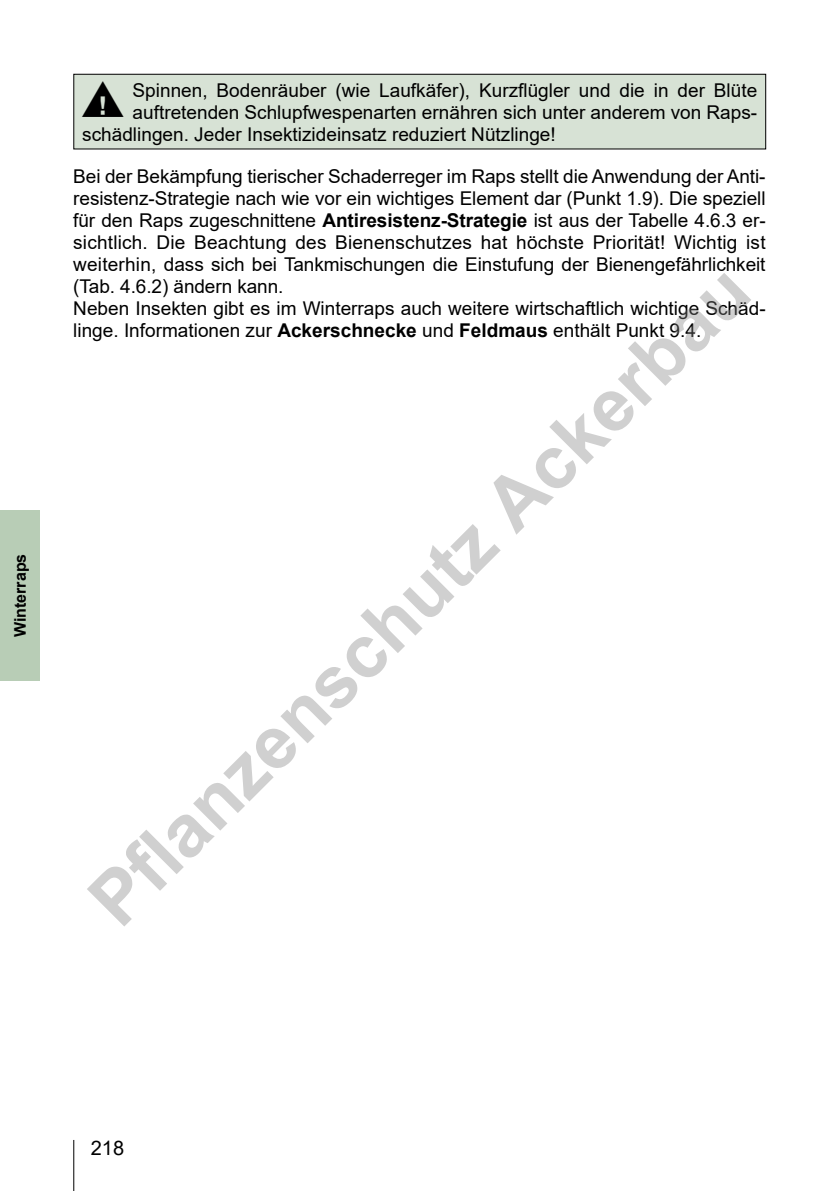
<style>
.page{position:relative;width:840px;height:1191px;background:#fff}
.page>*{position:absolute;margin:0;border:0;box-sizing:border-box;transform-origin:0 0}
.t1{font:700 74px "Arial";color:rgb(128 128 128/.37)}
.t2{font:20px "Arial";color:#000}
.t3{font:19px/22px "Arial";color:#000}
.t4{font:700 16px "Arial";color:#000}
.s1{font-weight:700}
</style>
<div class="page">
<hr style="left:73px;top:1140px;width:1px;height:51px;background:#000">
<div style="left:0;top:510px;width:40px;height:170px;background:#b8cdb6"></div>
<div style="left:74px;top:74px;width:691px;height:75px;background:#d7e2d5"></div>
<div style="left:73px;top:74px;width:692px;height:75px;border:1px solid #000"></div>
<p class="t4" style="left:9px;top:637px;width:85px;rotate:-90deg">Winterraps</p>
<p class="t3" style="left:132px;top:79px;width:625px">Spinnen, Bodenräuber (wie Laufkäfer), Kurzflügler und die in der Blüte</p>
<p class="t3" style="left:132px;top:101px;width:625px">auftretenden Schlupfwespenarten ernähren sich unter anderem von Raps-</p>
<p class="t3" style="left:82px;top:123px;width:475px">schädlingen. Jeder Insektizideinsatz reduziert Nützlinge!</p>
<p class="t3" style="left:73px;top:165px;width:693px">Bei der Bekämpfung tierischer Schaderreger im Raps stellt die Anwendung der Anti&shy;resistenz-Strategie nach wie vor ein wichtiges Element dar (Punkt 1.9). Die speziell für den Raps zugeschnittene <span class="s1">Antiresistenz-Strategie</span> ist aus der Tabelle 4.6.3 er&shy;sichtlich. Die Beachtung des Bienenschutzes hat höchste Priorität! Wichtig ist weiterhin, dass sich bei Tankmischungen die Einstufung der Bienengefährlichkeit (Tab. 4.6.2) ändern kann.<br>Neben Insekten gibt es im Winterraps auch weitere wirtschaftlich wichtige Schäd&shy;linge. Informationen zur <span class="s1">Ackerschnecke</span> und <span class="s1">Feldmaus</span> enthält Punkt 9.4.</p>
<h1 class="t1" style="left:65px;top:875px;width:898px;rotate:-45deg">Pflanzenschutz Ackerbau</h1>
<p class="t2" style="left:91px;top:1133px;width:35px">218</p>
</div>
